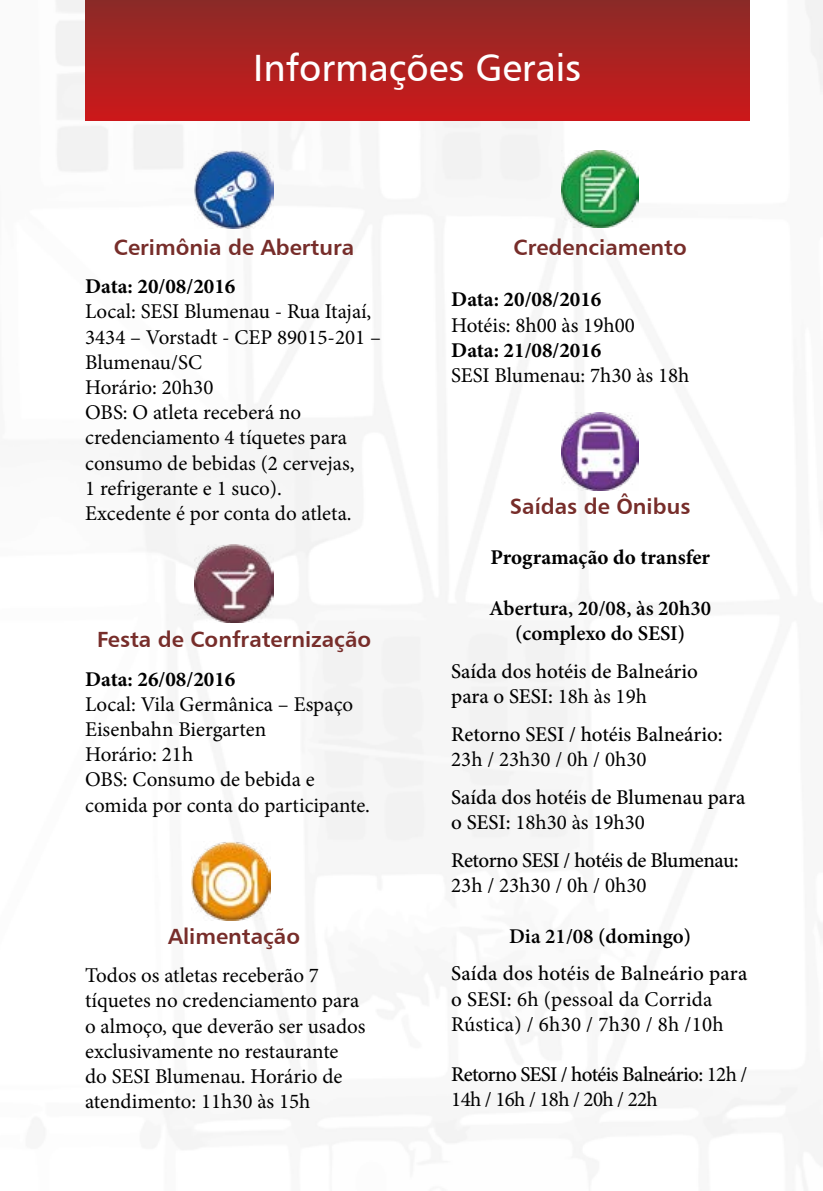
<style>
.page{position:relative;width:823px;height:1191px;background:#fff}
.page>*{position:absolute;margin:0;border:0;box-sizing:border-box;transform-origin:0 0}
.t1{font:38px "Humanist 777 BT Roman B";color:#fff}
.t2{font:22px "Humanist 777 BT Bold B";color:#772d2a}
.t3{font:21px/25.2px "Minion Pro";color:#000}
.t4{font:500 21px/25.2px "Minion Pro";letter-spacing:-.01em;color:#000}
.t5{font:700 21px "Minion Pro";color:#000}
.t6{font:600 21px/25.2px "Minion Pro";color:#000;text-align:center}
.t7{font:500 21px/25.2px "Minion Pro";letter-spacing:-.03em;color:#000}
.s1{font-weight:400}
.s2{font-weight:500}
</style>
<div class="page">
<img style="left:56px;top:0;width:766px;height:1191px">
<div style="left:85px;top:0;width:663px;height:121px;background:linear-gradient(to bottom,#8b2b28,#cd181a)"></div>
<img style="left:195px;top:151px;width:78px;height:78px">
<img style="left:195px;top:544px;width:78px;height:79px">
<img style="left:192px;top:841px;width:78px;height:79px">
<img style="left:561px;top:151px;width:77px;height:77px">
<img style="left:561px;top:413px;width:77px;height:77px">
<h1 class="t1" style="left:253px;top:44px;width:329px">Informações Gerais</h1>
<p class="t2" style="left:114px;top:233px;width:242px">Cerimônia de Abertura</p>
<p class="t5" style="left:85px;top:271px;width:152px">Data: 20/08/2016</p>
<p class="t3" style="left:85px;top:299px;width:297px">Local: SESI Blumenau - Rua Itajaí,<br>3434 – Vorstadt - CEP 89015-201 –<br>Blumenau/SC<br>Horário: 20h30<br>OBS: O atleta receberá no credenciamento 4 tíquetes para consumo de bebidas (2 cervejas,<br>1 refrigerante e 1 suco).<br>Excedente é por conta do atleta.</p>
<p class="t2" style="left:97px;top:625px;width:275px">Festa de Confraternização</p>
<p class="t5" style="left:85px;top:664px;width:152px">Data: 26/08/2016</p>
<p class="t3" style="left:85px;top:691px;width:286px">Local: Vila Germânica – Espaço<br>Eisenbahn Biergarten<br>Horário: 21h<br>OBS: Consumo de bebida e comida por conta do participante.</p>
<p class="t2" style="left:168px;top:922px;width:133px">Alimentação</p>
<p class="t3" style="left:85px;top:963px;width:282px">Todos os atletas receberão 7 tíquetes no credenciamento para o almoço, que deverão ser usados exclusivamente no restaurante do SESI Blumenau. Horário de atendimento: 11h30 às 15h</p>
<p class="t2" style="left:513px;top:233px;width:174px">Credenciamento</p>
<p class="t5" style="left:451px;top:285px;width:152px">Data: 20/08/2016</p>
<p class="t3" style="left:451px;top:312px;width:185px">Hotéis: 8h00 às 19h00</p>
<p class="t5" style="left:451px;top:335px;width:152px">Data: 21/08/2016</p>
<p class="t3" style="left:451px;top:363px;width:239px">SESI Blumenau: 7h30 às 18h</p>
<p class="t2" style="left:509px;top:492px;width:182px">Saídas de Ônibus</p>
<p class="t5" style="left:490px;top:543px;width:221px">Programação do transfer</p>
<p class="t6" style="left:489px;top:595px;width:223px">Abertura, 20/08, às 20h30 (complexo do SESI)</p>
<p class="t4" style="left:451px;top:658px;width:248px">Saída dos hotéis de Balneário para o SESI: <span class="s1">18h às 19h</span></p>
<p class="t4" style="left:451px;top:721px;width:273px">Retorno SESI / hotéis Balneário:</p>
<p class="t3" style="left:451px;top:747px;width:197px">23h / 23h30 / 0h / 0h30</p>
<p class="t4" style="left:451px;top:784px;width:295px">Saída dos hotéis de Blumenau para o SESI: <span class="s1">18h30 às 19h30</span></p>
<p class="t4" style="left:451px;top:847px;width:289px">Retorno SESI / hotéis de Blumenau:</p>
<p class="t3" style="left:451px;top:873px;width:197px">23h / 23h30 / 0h / 0h30</p>
<p class="t6" style="left:509px;top:923px;width:183px">Dia 21/08 (domingo)</p>
<p class="t3" style="left:451px;top:961px;width:297px"><span class="s2">Saída dos hotéis de Balneário para o SESI:</span> 6h (pessoal da Corrida<br>Rústica) / 6h30 / 7h30 / 8h /10h</p>
<p class="t7" style="left:451px;top:1062px;width:297px">Retorno SESI / hotéis Balneário: <span class="s1">12h /<br>14h / 16h / 18h / 20h / 22h</span></p>
</div>
